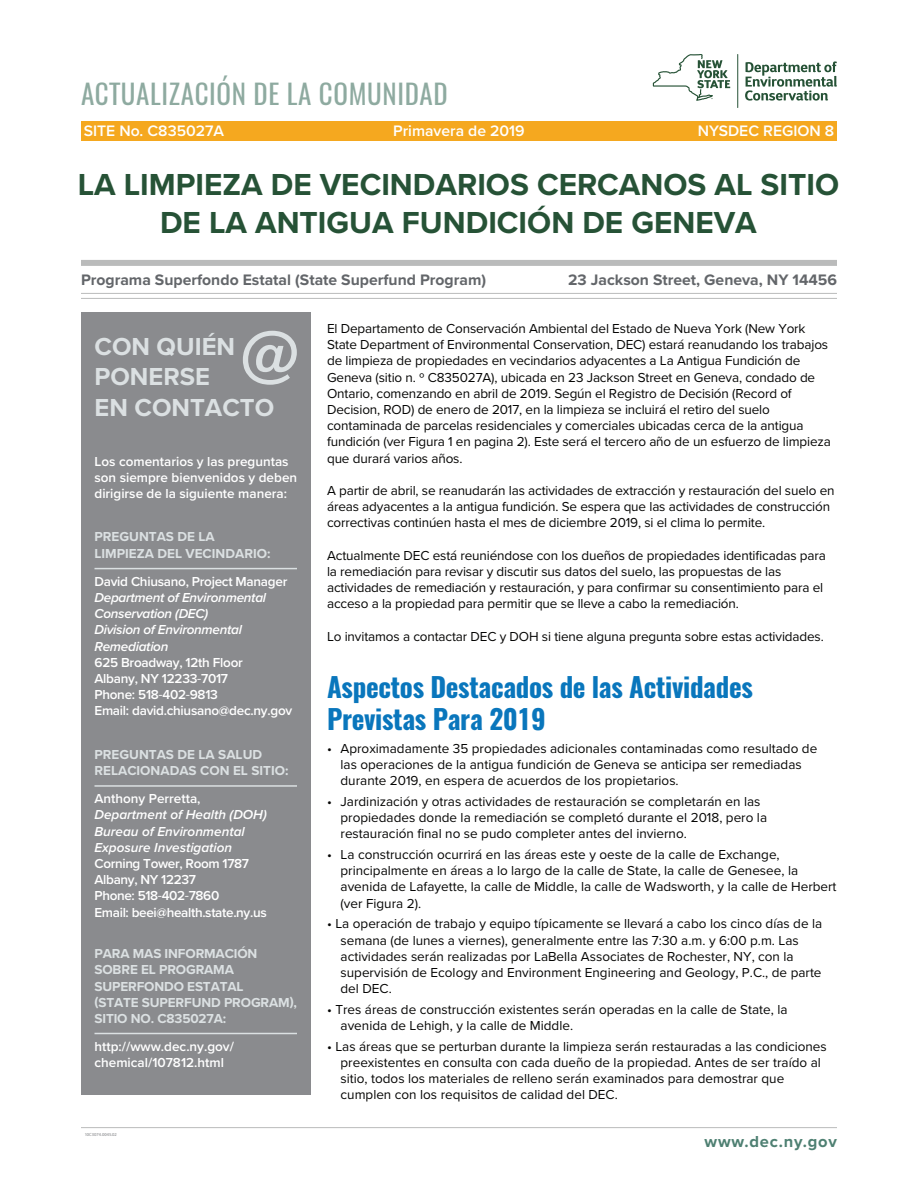
<style>
.page{position:relative;width:918px;height:1188px;background:#fff}
.page>*{position:absolute;margin:0;border:0;box-sizing:border-box;transform-origin:0 0}
.t1{font:700 31.5px/37.8px "Proxima Nova";color:#265236;text-align:center}
.t2{font:700 27px/32.4px "Oswald";letter-spacing:-.01em;color:#0976bc}
.t3{font:27px "Oswald";letter-spacing:.025em;color:#8eaaa0}
.t4{font:700 25.5px/30.6px "Proxima Nova";color:#dbe0e2}
.t5{font:700 16.5px "Proxima Nova";letter-spacing:.05em;color:#4e8072}
.t6{font:700 15.75px "Proxima Nova";color:#63666a}
.t7{font:600 15.75px "Proxima Nova";color:#fff}
.t8{font:13.5px/16.2px "Proxima Nova";color:#050504}
.t9{font:600 13.5px/16.2px "Proxima Nova";letter-spacing:-.02em;color:#fff}
.t10{font:700 13.5px/16.2px "Proxima Nova";letter-spacing:-.01em;color:#dbe0e2}
.t11{font:600 13.5px/16.2px "Proxima Nova";color:#fff}
.t12{font:italic 600 13.5px/16.2px "Proxima Nova";letter-spacing:-.02em;color:#fff}
.t13{font:italic 600 13.5px/16.2px "Proxima Nova";color:#fff}
.t14{font:4.5px "Myriad Pro";color:#808285}
.s1{font-family:"Myriad Pro";font-weight:400}
</style>
<div class="page">
<div style="left:81px;top:312px;width:229px;height:783px;background:#8a8b8e"></div>
<hr style="left:94px;top:568px;width:203px;height:1px;background:#dbe0e2">
<hr style="left:94px;top:785px;width:203px;height:2px;background:#dbe0e2">
<hr style="left:94px;top:1033px;width:203px;height:1px;background:#dbe0e2">
<div style="left:81px;top:121px;width:756px;height:20px;background:#f5a81f"></div>
<div style="left:81px;top:260px;width:756px;height:6px;background:#babbbb"></div>
<hr style="left:81px;top:293px;width:756px;height:1px;background:#babbbb">
<hr style="left:81px;top:298px;width:756px;height:1px;background:#babbbb">
<svg style="left:745px;top:61px;width:92px;height:40px"></svg>
<hr style="left:737px;top:54px;width:1px;height:54px;background:#265236">
<svg style="left:653px;top:54px;width:77px;height:47px"></svg>
<hr style="left:81px;top:1127px;width:756px;height:1px;background:#babbbb">
<svg style="left:243px;top:331px;width:54px;height:54px"></svg>
<h2 class="t3" style="left:81px;top:75px;width:368px">ACTUALIZACIÓN DE LA COMUNIDAD</h2>
<p class="t7" style="left:84px;top:119px;width:142px">SITE No. C835027A</p>
<p class="t7" style="left:393px;top:119px;width:133px">Primavera de 2019</p>
<p class="t7" style="left:698px;top:119px;width:138px">NYSDEC REGION 8</p>
<h1 class="t1" style="left:78px;top:165px;width:763px">LA LIMPIEZA DE VECINDARIOS CERCANOS AL SITIO<br>DE LA ANTIGUA FUNDICIÓN DE GENEVA</h1>
<p class="t6" style="left:81px;top:268px;width:407px">Programa Superfondo Estatal (State Superfund Program)</p>
<p class="t6" style="left:568px;top:268px;width:270px">23 Jackson Street, Geneva, NY 14456</p>
<h3 class="t4" style="left:94px;top:330px;width:181px">CON QUIÉN<br>PONERSE<br>EN CONTACTO</h3>
<p class="t11" style="left:94px;top:453px;width:204px">Los comentarios y las preguntas son siempre bienvenidos y deben dirigirse de la siguiente manera:</p>
<p class="t10" style="left:94px;top:529px;width:177px">PREGUNTAS DE LA<br>LIMPIEZA DEL VECINDARIO:</p>
<p class="t9" style="left:94px;top:573px;width:194px">David Chiusano, Project Manager</p>
<p class="t12" style="left:94px;top:589px;width:173px">Department of Environmental<br>Conservation (DEC)<br>Division of Environmental<br>Remediation</p>
<p class="t9" style="left:94px;top:654px;width:199px">625 Broadway, 12th Floor<br>Albany, NY 12233<span class="s1">‐</span>7017<br>Phone: 518<span class="s1">‐</span>402<span class="s1">‐</span>9813<br>Email: david.chiusano@dec.ny.gov</p>
<p class="t10" style="left:94px;top:746px;width:196px">PREGUNTAS DE LA SALUD<br>RELACIONADAS CON EL SITIO:</p>
<p class="t11" style="left:94px;top:790px;width:108px">Anthony Perretta,</p>
<p class="t13" style="left:94px;top:806px;width:174px">Department of Health (DOH)<br>Bureau of Environmental<br>Exposure Investigation</p>
<p class="t9" style="left:94px;top:855px;width:174px">Corning Tower, Room 1787<br>Albany, NY 12237<br>Phone: 518<span class="s1">‐</span>402<span class="s1">‐</span>7860<br>Email: beei@health.state.ny.us</p>
<p class="t10" style="left:94px;top:945px;width:204px">PARA MAS INFORMACIÓN<br>SOBRE EL PROGRAMA<br>SUPERFONDO ESTATAL<br>(STATE SUPERFUND PROGRAM),<br>SITIO NO. C835027A:</p>
<p class="t11" style="left:94px;top:1038px;width:141px">http://www.dec.ny.gov/ chemical/107812.html</p>
<p class="t14" style="left:85px;top:1132px;width:34px">10C3074.0045.02</p>
<p class="t8" style="left:327px;top:320px;width:505px">El Departamento de Conservación Ambiental del Estado de Nueva York (New York State Department of Environmental Conservation, DEC) estará reanudando los trabajos de limpieza de propiedades en vecindarios adyacentes a La Antigua Fundición de Geneva (sitio n. º C835027A), ubicada en 23 Jackson Street en Geneva, condado de Ontario, comenzando en abril de 2019. Según el Registro de Decisión (Record of Decision, ROD) de enero de 2017, en la limpieza se incluirá el retiro del suelo contaminada de parcelas residenciales y comerciales ubicadas cerca de la antigua fundición (ver Figura 1 en pagina 2). Este será el tercero año de un esfuerzo de limpieza que durará varios años.</p>
<p class="t8" style="left:327px;top:482px;width:509px">A partir de abril, se reanudarán las actividades de extracción y restauración del suelo en áreas adyacentes a la antigua fundición. Se espera que las actividades de construcción correctivas continúen hasta el mes de diciembre 2019, si el clima lo permite.</p>
<p class="t8" style="left:327px;top:547px;width:500px">Actualmente DEC está reuniéndose con los dueños de propiedades identificadas para la remediación para revisar y discutir sus datos del suelo, las propuestas de las actividades de remediación y restauración, y para confirmar su consentimiento para el acceso a la propiedad para permitir que se lleve a cabo la remediación.</p>
<p class="t8" style="left:327px;top:628px;width:498px">Lo invitamos a contactar DEC y DOH si tiene alguna pregunta sobre estas actividades.</p>
<h2 class="t2" style="left:327px;top:672px;width:427px">Aspectos Destacados de las Actividades<br>Previstas Para 2019</h2>
<p class="t8" style="left:341px;top:740px;width:478px;text-indent:-14px">• Aproximadamente 35 propiedades adicionales contaminadas como resultado de las operaciones de la antigua fundición de Geneva se anticipa ser remediadas durante 2019, en espera de acuerdos de los propietarios.</p>
<p class="t8" style="left:341px;top:793px;width:428px;text-indent:-14px">• Jardinización y otras actividades de restauración se completarán en las propiedades donde la remediación se completó durante el 2018, pero la restauración final no se pudo completer antes del invierno.</p>
<p class="t8" style="left:341px;top:846px;width:498px;text-indent:-14px">• La construcción ocurrirá en las áreas este y oeste de la calle de Exchange, principalmente en áreas a lo largo de la calle de State, la calle de Genesee, la avenida de Lafayette, la calle de Middle, la calle de Wadsworth, y la calle de Herbert (ver Figura 2).</p>
<p class="t8" style="left:341px;top:915px;width:483px;text-indent:-14px">• La operación de trabajo y equipo típicamente se llevará a cabo los cinco días de la semana (de lunes a viernes), generalmente entre las 7:30 a.m. y 6:00 p.m. Las actividades serán realizadas por LaBella Associates de Rochester, NY, con la supervisión de Ecology and Environment Engineering and Geology, P.C., de parte del DEC.</p>
<p class="t8" style="left:341px;top:1001px;width:448px;text-indent:-14px">• Tres áreas de construcción existentes serán operadas en la calle de State, la avenida de Lehigh, y la calle de Middle.</p>
<p class="t8" style="left:341px;top:1038px;width:488px;text-indent:-14px">• Las áreas que se perturban durante la limpieza serán restauradas a las condiciones preexistentes en consulta con cada dueño de la propiedad. Antes de ser traído al sitio, todos los materiales de relleno serán examinados para demostrar que cumplen con los requisitos de calidad del DEC.</p>
<p class="t5" style="left:705px;top:1129px;width:134px">www.dec.ny.gov</p>
</div>
